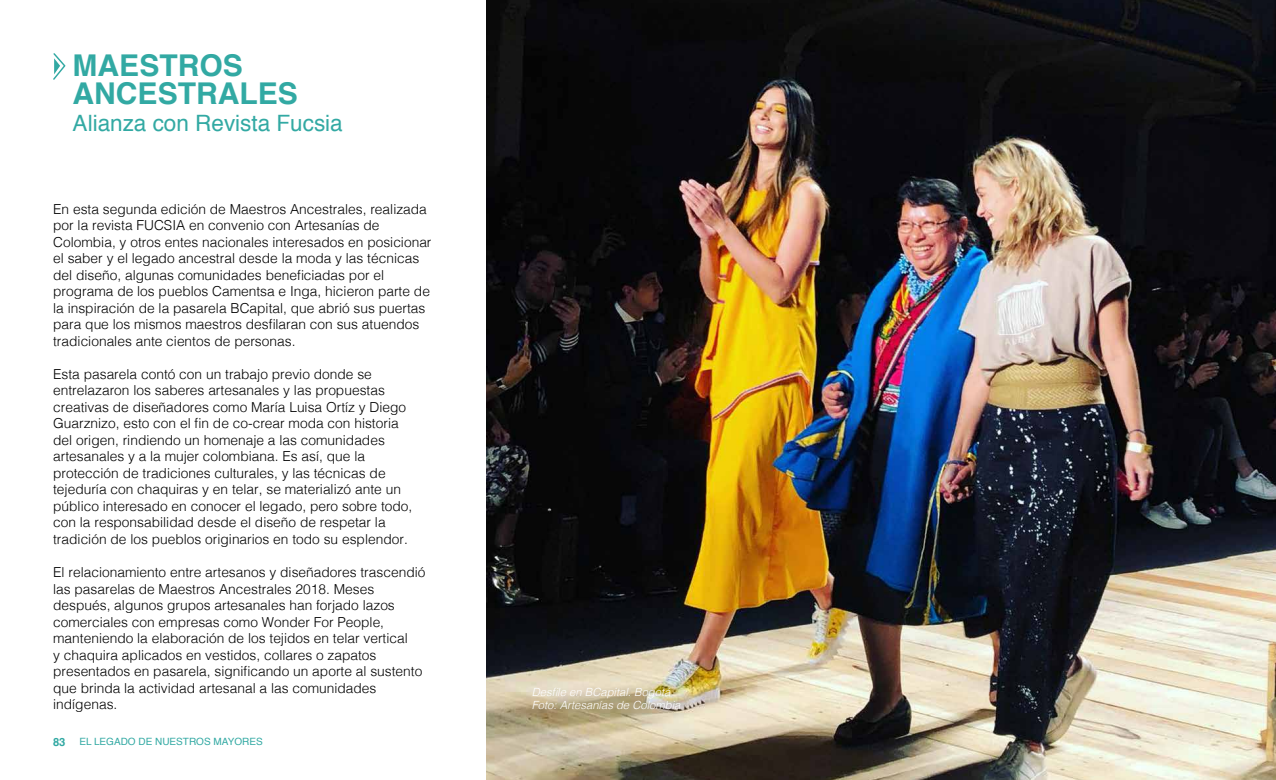
<style>
.page{position:relative;width:1276px;height:780px;background:#fff}
.page>*{position:absolute;margin:0;border:0;box-sizing:border-box;transform-origin:0 0}
.t1{font:700 30px/27.6px "Helvetica";color:#32a9a3}
.t2{font:22.5px "Helvetica";color:#32a9a3}
.t3{font:300 13.75px/16.5px "Helvetica";color:#000}
.t4{font:italic 300 11.25px/13.5px "Helvetica";color:#fff}
.t5{font:10px "Helvetica";color:#32a9a3}
.s1{font-weight:700;font-size:11.25px}
</style>
<div class="page">
<img style="left:486px;top:0;width:790px;height:780px">
<svg style="left:53px;top:53px;width:12px;height:27px"></svg>
<h1 class="t1" style="left:73px;top:52px;width:226px">MAESTROS<br>ANCESTRALES</h1>
<h2 class="t2" style="left:73px;top:106px;width:272px">Alianza con Revista Fucsia</h2>
<p class="t3" style="left:53px;top:200px;width:380px">En esta segunda edición de Maestros Ancestrales, realizada por la revista FUCSIA en convenio con Artesanías de Colombia, y otros entes nacionales interesados en posicionar el saber y el legado ancestral desde la moda y las técnicas del diseño, algunas comunidades beneficiadas por el programa de los pueblos Camentsa e Inga, hicieron parte de la inspiración de la pasarela BCapital, que abrió sus puertas para que los mismos maestros desfilaran con sus atuendos tradicionales ante cientos de personas.</p>
<p class="t3" style="left:53px;top:365px;width:361px">Esta pasarela contó con un trabajo previo donde se entrelazaron los saberes artesanales y las propuestas creativas de diseñadores como María Luisa Ortíz y Diego Guarznizo, esto con el fin de co-crear moda con historia del origen, rindiendo un homenaje a las comunidades artesanales y a la mujer colombiana. Es así, que la protección de tradiciones culturales, y las técnicas de tejeduría con chaquiras y en telar, se materializó ante un público interesado en conocer el legado, pero sobre todo, con la responsabilidad desde el diseño de respetar la tradición de los pueblos originarios en todo su esplendor.</p>
<p class="t3" style="left:53px;top:563px;width:374px">El relacionamiento entre artesanos y diseñadores trascendió las pasarelas de Maestros Ancestrales 2018. Meses después, algunos grupos artesanales han forjado lazos comerciales con empresas como Wonder For People, manteniendo la elaboración de los tejidos en telar vertical<br>y chaquira aplicados en vestidos, collares o zapatos presentados en pasarela, significando un aporte al sustento que brinda la actividad artesanal a las comunidades indígenas.</p>
<p class="t5" style="left:53px;top:734px;width:211px"><span class="s1">83</span> EL LEGADO DE NUESTROS MAYORES</p>
<p class="t4" style="left:531px;top:684px;width:150px">Desfile en BCapital. Bogotá<br>Foto: Artesanías de Colombia</p>
</div>
